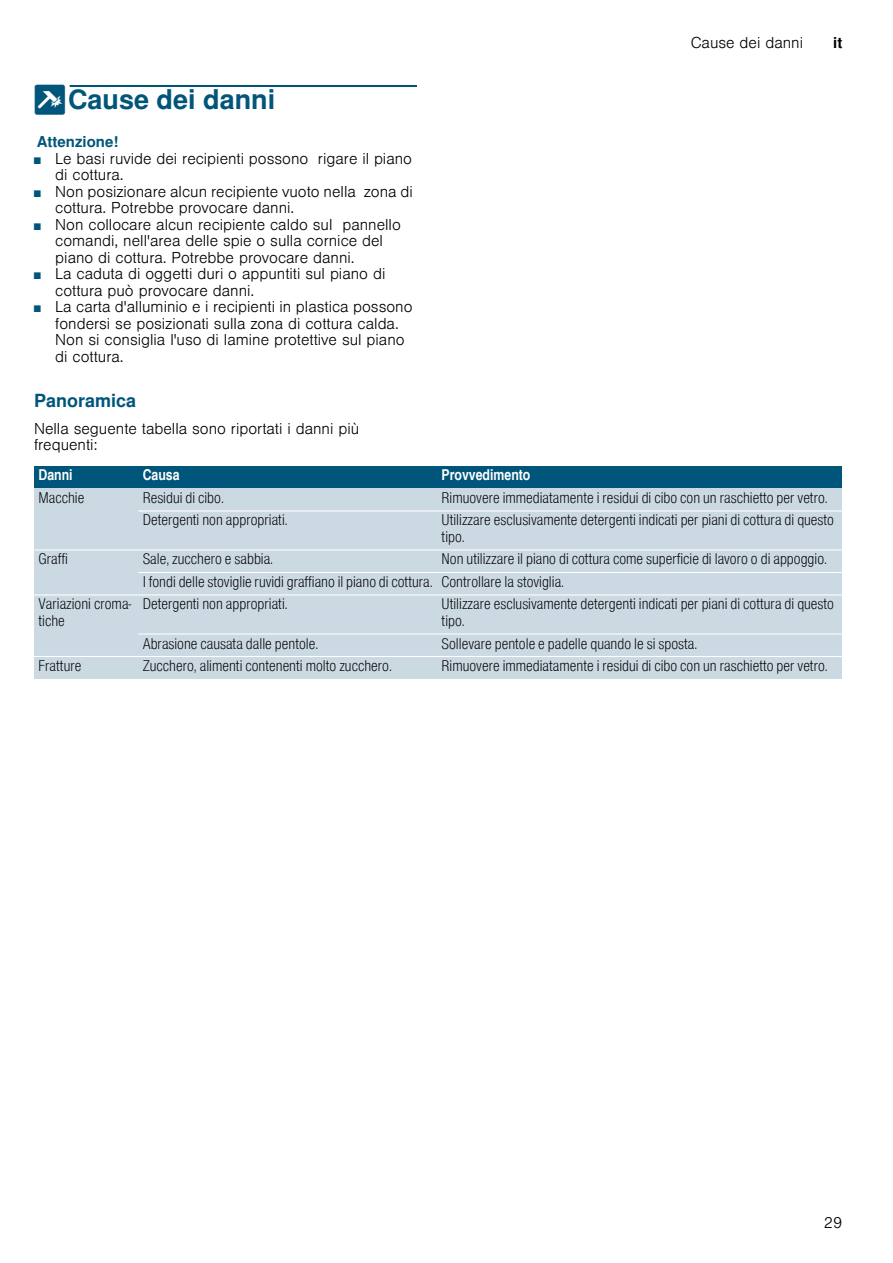
<style>
.page{position:relative;width:893px;height:1263px;background:#fff}
.page>*{position:absolute;margin:0;border:0;box-sizing:border-box;transform-origin:0 0}
.t1{font:700 27px "Nimbus San L";color:#00567a}
.t2{font:700 18px "Nimbus San L";color:#00567a}
.t3{font:15px/16.5px "Nimbus San L Lig Con";color:#000}
.t4{font:300 15px/16.5px "Nimbus San L";color:#000}
.t5{font:15px "Nimbus San L Bol Con";color:#fff}
.t6{font:700 15px "Nimbus San L";color:#00567a}
.t7{font:700 15px "Nimbus San L";color:#000}
.s1{font-family:"BSH Symb PG2";font-weight:400}
.s2{font-size:9px;color:#00567a}
</style>
<div class="page">
<div style="left:70px;top:85px;width:347px;height:2px;border:1px solid #00567a"></div>
<div style="left:34px;top:466px;width:104px;height:22px;background:#00567a"></div>
<div style="left:138px;top:466px;width:299px;height:22px;background:#00567a"></div>
<div style="left:437px;top:466px;width:404px;height:22px;background:#00567a"></div>
<div style="left:34px;top:488px;width:104px;height:23px;background:#cbd9e3"></div>
<div style="left:138px;top:488px;width:299px;height:23px;background:#cbd9e3"></div>
<div style="left:437px;top:488px;width:404px;height:23px;background:#cbd9e3"></div>
<div style="left:34px;top:511px;width:104px;height:39px;background:#cbd9e3"></div>
<div style="left:138px;top:511px;width:299px;height:39px;background:#cbd9e3"></div>
<div style="left:437px;top:511px;width:404px;height:39px;background:#cbd9e3"></div>
<div style="left:34px;top:550px;width:104px;height:22px;background:#cbd9e3"></div>
<div style="left:138px;top:550px;width:299px;height:22px;background:#cbd9e3"></div>
<div style="left:437px;top:550px;width:404px;height:22px;background:#cbd9e3"></div>
<div style="left:34px;top:572px;width:104px;height:23px;background:#cbd9e3"></div>
<div style="left:138px;top:572px;width:299px;height:23px;background:#cbd9e3"></div>
<div style="left:437px;top:572px;width:404px;height:23px;background:#cbd9e3"></div>
<div style="left:34px;top:595px;width:104px;height:39px;background:#cbd9e3"></div>
<div style="left:138px;top:595px;width:299px;height:39px;background:#cbd9e3"></div>
<div style="left:437px;top:595px;width:404px;height:39px;background:#cbd9e3"></div>
<div style="left:34px;top:634px;width:104px;height:22px;background:#cbd9e3"></div>
<div style="left:138px;top:634px;width:299px;height:22px;background:#cbd9e3"></div>
<div style="left:437px;top:634px;width:404px;height:22px;background:#cbd9e3"></div>
<div style="left:34px;top:656px;width:104px;height:23px;background:#cbd9e3"></div>
<div style="left:138px;top:656px;width:299px;height:23px;background:#cbd9e3"></div>
<div style="left:437px;top:656px;width:404px;height:23px;background:#cbd9e3"></div>
<hr style="left:138px;top:510px;width:703px;height:1px;background:#fff">
<hr style="left:34px;top:549px;width:807px;height:1px;background:#fff">
<hr style="left:138px;top:572px;width:703px;height:1px;background:#fff">
<hr style="left:34px;top:594px;width:807px;height:1px;background:#fff">
<hr style="left:138px;top:633px;width:703px;height:1px;background:#fff">
<hr style="left:34px;top:656px;width:807px;height:1px;background:#fff">
<p class="t4" style="left:690px;top:33px;width:114px">Cause dei danni</p>
<p class="t7" style="left:833px;top:34px;width:11px">it</p>
<h1 class="t1" style="left:34px;top:83px;width:243px"><span class="s1">]</span>Cause dei danni</h1>
<p class="t6" style="left:37px;top:133px;width:83px">Attenzione!</p>
<p class="t4" style="left:55px;top:149px;width:358px;text-indent:-21px"><span class="s2">■</span> Le basi ruvide dei recipienti possono rigare il piano di cottura.</p>
<p class="t4" style="left:55px;top:182px;width:359px;text-indent:-21px"><span class="s2">■</span> Non posizionare alcun recipiente vuoto nella zona di cottura. Potrebbe provocare danni.</p>
<p class="t4" style="left:55px;top:215px;width:347px;text-indent:-21px"><span class="s2">■</span> Non collocare alcun recipiente caldo sul pannello comandi, nell'area delle spie o sulla cornice del piano di cottura. Potrebbe provocare danni.</p>
<p class="t4" style="left:55px;top:264px;width:331px;text-indent:-21px"><span class="s2">■</span> La caduta di oggetti duri o appuntiti sul piano di cottura può provocare danni.</p>
<p class="t4" style="left:55px;top:297px;width:359px;text-indent:-21px"><span class="s2">■</span> La carta d'alluminio e i recipienti in plastica possono fondersi se posizionati sulla zona di cottura calda.<br>Non si consiglia l'uso di lamine protettive sul piano di cottura.</p>
<p class="t2" style="left:34px;top:390px;width:104px">Panoramica</p>
<p class="t4" style="left:34px;top:419px;width:327px">Nella seguente tabella sono riportati i danni più frequenti:</p>
<p class="t5" style="left:39px;top:466px;width:36px">Danni</p>
<p class="t5" style="left:143px;top:466px;width:38px">Causa</p>
<p class="t5" style="left:441px;top:466px;width:90px">Provvedimento</p>
<p class="t3" style="left:39px;top:489px;width:47px">Macchie</p>
<p class="t3" style="left:143px;top:489px;width:83px">Residui di cibo.</p>
<p class="t3" style="left:441px;top:489px;width:388px">Rimuovere immediatamente i residui di cibo con un raschietto per vetro.</p>
<p class="t3" style="left:143px;top:511px;width:146px">Detergenti non appropriati.</p>
<p class="t3" style="left:441px;top:511px;width:394px">Utilizzare esclusivamente detergenti indicati per piani di cottura di questo tipo.</p>
<p class="t3" style="left:39px;top:550px;width:31px">Graffi</p>
<p class="t3" style="left:143px;top:550px;width:132px">Sale, zucchero e sabbia.</p>
<p class="t3" style="left:143px;top:547px;width:685px;line-height:22.5px;text-indent:299px">Non utilizzare il piano di cottura come superficie di lavoro o di appoggio.<br>I fondi delle stoviglie ruvidi graffiano il piano di cottura. Controllare la stoviglia.</p>
<p class="t3" style="left:39px;top:595px;width:94px">Variazioni croma&shy;tiche</p>
<p class="t3" style="left:143px;top:595px;width:146px">Detergenti non appropriati.</p>
<p class="t3" style="left:441px;top:595px;width:394px">Utilizzare esclusivamente detergenti indicati per piani di cottura di questo tipo.</p>
<p class="t3" style="left:143px;top:634px;width:177px">Abrasione causata dalle pentole.</p>
<p class="t3" style="left:441px;top:634px;width:257px">Sollevare pentole e padelle quando le si sposta.</p>
<p class="t3" style="left:39px;top:657px;width:44px">Fratture</p>
<p class="t3" style="left:143px;top:657px;width:251px">Zucchero, alimenti contenenti molto zucchero.</p>
<p class="t3" style="left:441px;top:657px;width:388px">Rimuovere immediatamente i residui di cibo con un raschietto per vetro.</p>
<p class="t4" style="left:824px;top:1213px;width:20px">29</p>
</div>
